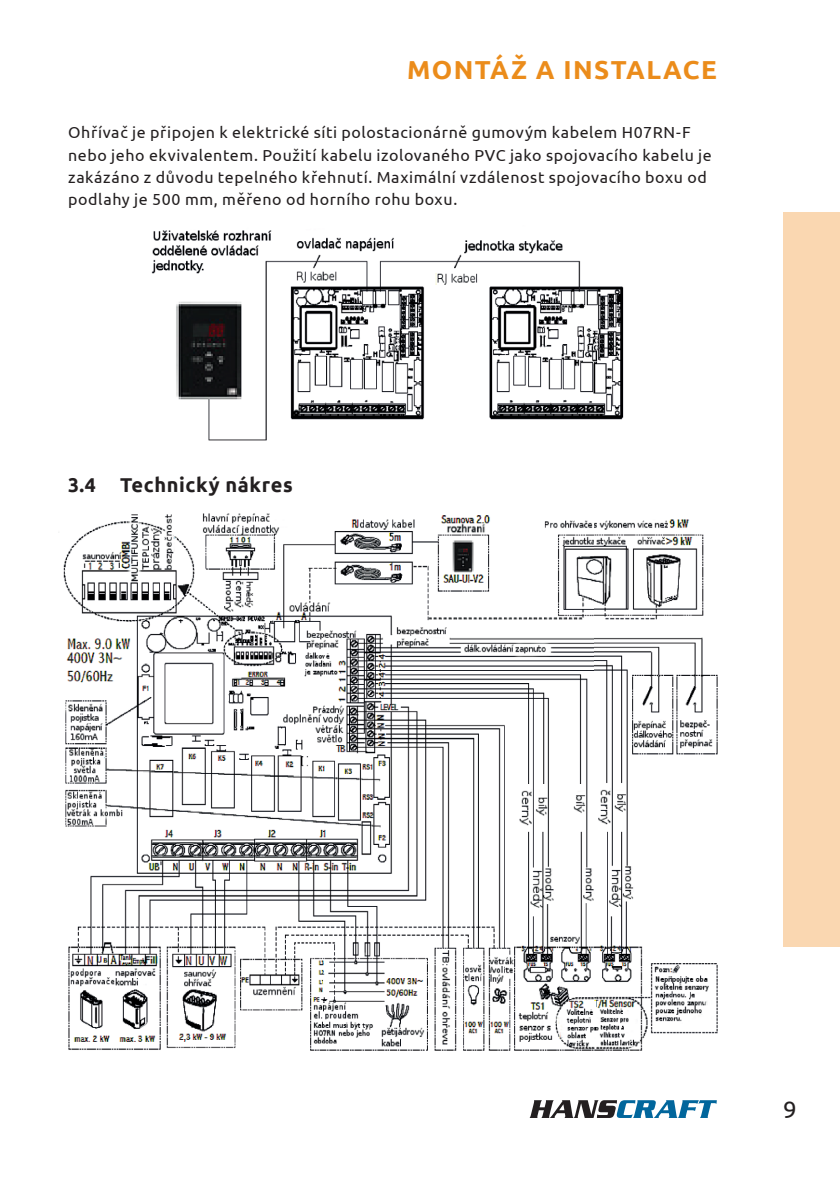
<style>
.page{position:relative;width:840px;height:1191px;background:#fff}
.page>*{position:absolute;margin:0;border:0;box-sizing:border-box;transform-origin:0 0}
.t1{font:700 26px "Ubuntu";letter-spacing:.05em;color:#eb8c1b}
.t2{font:24px "Ubuntu";color:#231f20}
.t3{font:700 20px "Ubuntu";letter-spacing:.03em;color:#231f20}
.t4{font:16px/22.2px "Ubuntu";letter-spacing:.035em;color:#231f20}
</style>
<div class="page">
<div style="left:782px;top:213px;width:57px;height:734px;background:#fad7b1"></div>
<svg style="left:529px;top:1100px;width:187px;height:18px"></svg>
<img style="left:151px;top:230px;width:473px;height:211px">
<img style="left:58px;top:513px;width:660px;height:538px">
<h1 class="t1" style="left:407px;top:54px;width:311px">MONTÁŽ A INSTALACE</h1>
<p class="t4" style="left:68px;top:121px;width:645px">Ohřívač je připojen k elektrické síti polostacionárně gumovým kabelem H07RN-F nebo jeho ekvivalentem. Použití kabelu izolovaného PVC jako spojovacího kabelu je zakázáno z důvodu tepelného křehnutí. Maximální vzdálenost spojovacího boxu od podlahy je 500 mm, měřeno od horního rohu boxu.</p>
<p class="t3" style="left:68px;top:473px;width:226px">3.4 Technický nákres</p>
<h2 class="t2" style="left:782px;top:1094px;width:15px">9</h2>
</div>
